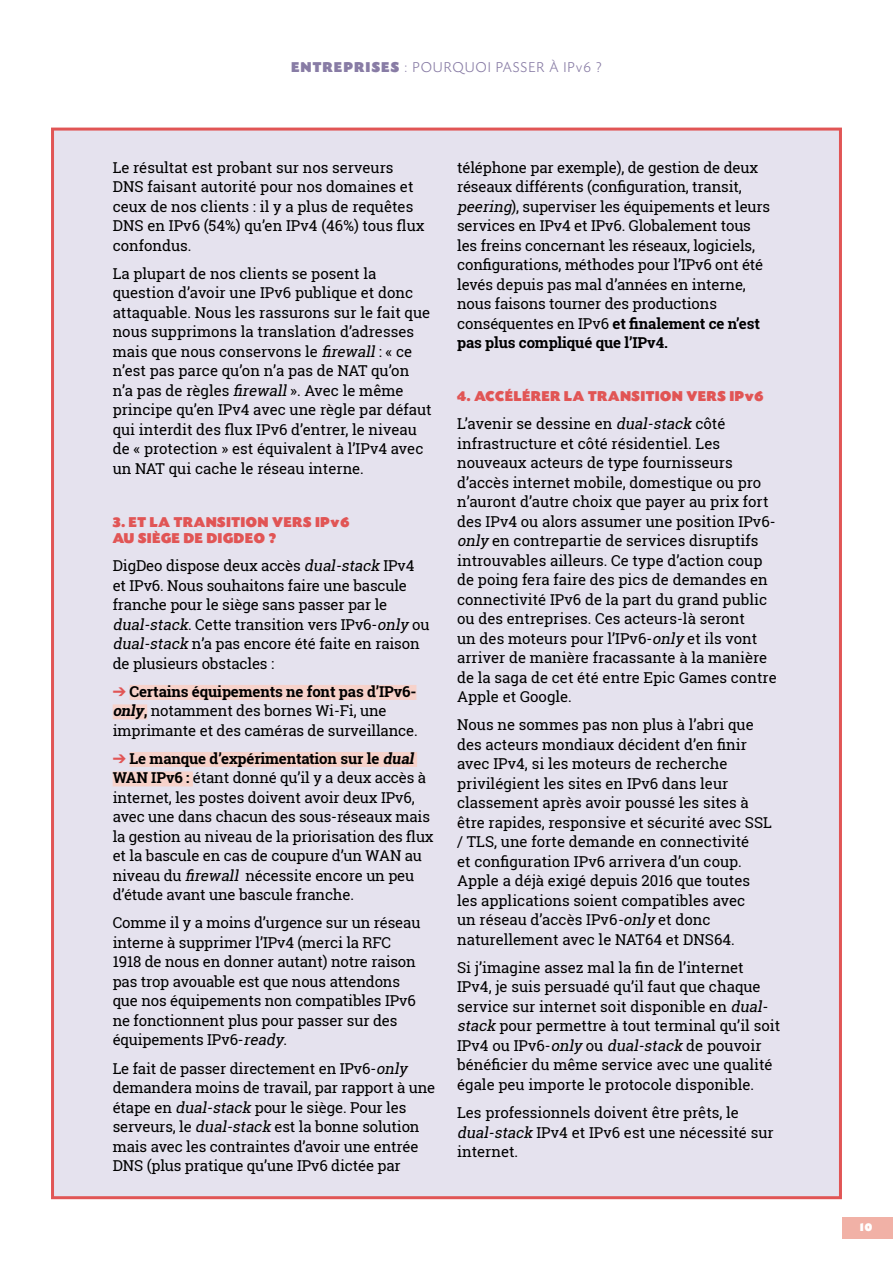
<style>
.page{position:relative;width:893px;height:1263px;background:#fff}
.page>*{position:absolute;margin:0;border:0;box-sizing:border-box;transform-origin:0 0}
.t1{font:15px/19.5px "Roboto Slab Regular 2";letter-spacing:-.005em;color:#000}
.t2{font:15px/19.5px "Roboto Slab";color:#000}
.t3{font:700 15px/19.5px "Roboto Slab";letter-spacing:-.01em;color:#000}
.t4{font:900 15px/16.5px "Today SHOP";letter-spacing:.05em;color:#e15555}
.t5{font:15px "Roboto Slab Bold 2";letter-spacing:-.01em;color:#000}
.t6{font:300 15px "Today SHOP";letter-spacing:.1em;color:#887ca5}
.t7{font:900 12px "Today SHOP";color:#fff}
.s1{font-weight:900}
.s2{font-style:italic}
.s3{font-family:"Roboto Slab";font-style:italic}
.s4{font-family:"Roboto Slab"}
.s5{color:#e15555}
.s6{font-family:"Roboto Slab Bold 2";font-style:italic}
.s7{font-family:"Roboto Slab Bold 2"}
.s8{font-family:"Roboto Slab Bold 2";font-weight:400;font-style:italic}
.s9{font-weight:400}
.s10{font-family:"Roboto Slab Regular 2";font-style:italic}
.s11{font-family:"Roboto Slab Regular 2"}
</style>
<div class="page">
<div style="left:842px;top:1217px;width:51px;height:21px;background:#f1b1a6"></div>
<div style="left:51px;top:128px;width:791px;height:1071px;background:#e5e2ee;border:3px solid #e15555"></div>
<div style="left:130px;top:685px;width:286px;height:15px;background:#f7d2ca"></div>
<div style="left:113px;top:704px;width:34px;height:15px;background:#f7d2ca"></div>
<div style="left:130px;top:752px;width:287px;height:15px;background:#f7d2ca"></div>
<div style="left:113px;top:771px;width:80px;height:15px;background:#f7d2ca"></div>
<p class="t6" style="left:291px;top:59px;width:312px"><span class="s1">ENTREPRISES</span> : POURQUOI PASSER À IPv6 ?</p>
<p class="t1" style="left:113px;top:157px;width:302px">Le résultat est probant sur nos serveurs<br>DNS faisant autorité pour nos domaines et</p>
<p class="t2" style="left:113px;top:196px;width:313px">ceux de nos clients : il y a plus de requêtes<br>DNS en IPv6 (54%) qu’en IPv4 (46%) tous flux</p>
<p class="t1" style="left:113px;top:231px;width:265px;line-height:28px">confondus.<br>La plupart de nos clients se posent la</p>
<p class="t2" style="left:113px;top:283px;width:319px">question d’avoir une IPv6 publique et donc attaquable. Nous les rassurons sur le fait que</p>
<p class="t1" style="left:113px;top:322px;width:303px">nous supprimons la translation d’adresses</p>
<p class="t2" style="left:113px;top:341px;width:301px">mais que nous conservons le <span class="s2">firewall</span>: « ce n’est pas parce qu’on n’a pas de NAT qu’on</p>
<p class="t1" style="left:113px;top:380px;width:292px">n’a pas de règles <span class="s3">firewall</span><span class="s4">». Avec le même</span></p>
<p class="t2" style="left:113px;top:400px;width:321px">principe qu’en IPv4 avec une règle par défaut qui interdit des flux IPv6 d’entrer, le niveau de « protection » est équivalent à l’IPv4 avec un NAT qui cache le réseau interne.</p>
<p class="t4" style="left:113px;top:514px;width:238px">3. ET LA TRANSITION VERS IPv6<br>AU SIÈGE DE DIGDEO ?</p>
<p class="t1" style="left:113px;top:556px;width:318px">DigDeo dispose deux accès <span class="s2">dual-stack</span> IPv4 et IPv6. Nous souhaitons faire une bascule franche pour le siège sans passer par le <span class="s2">dual-stack</span>. Cette transition vers IPv6-<span class="s2">only</span> ou <span class="s2">dual-stack</span> n’a pas encore été faite en raison</p>
<p class="t2" style="left:113px;top:653px;width:163px">de plusieurs obstacles :</p>
<p class="t5" style="left:113px;top:681px;width:305px"><span class="s5">➔</span> Certains équipements ne font pas d’IPv6-</p>
<p class="t1" style="left:113px;top:701px;width:306px"><span class="s6">only</span><span class="s7">,</span> notamment des bornes Wi-Fi, une imprimante et des caméras de surveillance.</p>
<p class="t3" style="left:113px;top:748px;width:315px"><span class="s5">➔</span> Le manque d’expérimentation sur le <span class="s8">dual<br></span>WAN IPv6 : <span class="s9">étant donné qu’il y a deux accès à</span></p>
<p class="t1" style="left:113px;top:787px;width:319px">internet, les postes doivent avoir deux IPv6, avec une dans chacun des sous-réseaux mais</p>
<p class="t2" style="left:113px;top:826px;width:322px">la gestion au niveau de la priorisation des flux</p>
<p class="t1" style="left:113px;top:846px;width:311px">et la bascule en cas de coupure d’un WAN au niveau du <span class="s3">firewall</span> nécessite encore un peu d’étude avant une bascule franche.</p>
<p class="t1" style="left:113px;top:913px;width:309px">Comme il y a moins d’urgence sur un réseau interne à supprimer l’IPv4 (merci la RFC<br>1918 de nous en donner autant) notre raison</p>
<p class="t2" style="left:113px;top:972px;width:305px">pas trop avouable est que nous attendons que nos équipements non compatibles IPv6</p>
<p class="t1" style="left:113px;top:1011px;width:286px">ne fonctionnent plus pour passer sur des</p>
<p class="t2" style="left:113px;top:1030px;width:176px">équipements IPv6-<span class="s10">ready</span><span class="s11">.</span></p>
<p class="t1" style="left:113px;top:1058px;width:324px">Le fait de passer directement en IPv6-<span class="s2">only </span>demandera moins de travail, par rapport à une étape en <span class="s2">dual-stack</span> pour le siège. Pour les serveurs, le <span class="s2">dual-stack</span> est la bonne solution mais avec les contraintes d’avoir une entrée</p>
<p class="t2" style="left:113px;top:1156px;width:290px">DNS (plus pratique qu’une IPv6 dictée par</p>
<p class="t1" style="left:457px;top:157px;width:303px">téléphone par exemple), de gestion de deux</p>
<p class="t2" style="left:457px;top:177px;width:315px">réseaux différents (configuration, transit, <span class="s10">peering</span>), superviser les équipements et leurs</p>
<p class="t1" style="left:457px;top:216px;width:299px">services en IPv4 et IPv6. Globalement tous les freins concernant les réseaux, logiciels,</p>
<p class="t2" style="left:457px;top:255px;width:308px">configurations, méthodes pour l’IPv6 ont été</p>
<p class="t1" style="left:457px;top:274px;width:290px">levés depuis pas mal d’années en interne, nous faisons tourner des productions</p>
<p class="t3" style="left:457px;top:313px;width:304px"><span class="s9">conséquentes en IPv6</span> et finalement ce n’est</p>
<p class="t5" style="left:457px;top:333px;width:212px">pas plus compliqué que l’IPv4.</p>
<p class="t4" style="left:457px;top:389px;width:308px">4. ACCÉLÉRER LA TRANSITION VERS IPv6</p>
<p class="t1" style="left:457px;top:414px;width:277px">L’avenir se dessine en <span class="s2">dual-stack</span> côté infrastructure et côté résidentiel. Les nouveaux acteurs de type fournisseurs</p>
<p class="t2" style="left:457px;top:472px;width:313px">d’accès internet mobile, domestique ou pro n’auront d’autre choix que payer au prix fort</p>
<p class="t1" style="left:457px;top:511px;width:321px">des IPv4 ou alors assumer une position IPv6- <span class="s2">only</span> en contrepartie de services disruptifs introuvables ailleurs. Ce type d’action coup de poing fera faire des pics de demandes en connectivité IPv6 de la part du grand public ou des entreprises. Ces acteurs-là seront<br>un des moteurs pour l’IPv6-<span class="s2">only</span> et ils vont arriver de manière fracassante à la manière de la saga de cet été entre Epic Games contre Apple et Google.</p>
<p class="t2" style="left:457px;top:715px;width:298px">Nous ne sommes pas non plus à l’abri que des acteurs mondiaux décident d’en finir</p>
<p class="t1" style="left:457px;top:754px;width:316px">avec IPv4, si les moteurs de recherche privilégient les sites en IPv6 dans leur classement après avoir poussé les sites à être rapides, responsive et sécurité avec SSL</p>
<p class="t2" style="left:457px;top:832px;width:294px">/ TLS, une forte demande en connectivité et configuration IPv6 arrivera d’un coup.<br>Apple a déjà exigé depuis 2016 que toutes</p>
<p class="t1" style="left:457px;top:890px;width:290px">les applications soient compatibles avec un réseau d’accès IPv6<span class="s2">-only</span> et donc</p>
<p class="t2" style="left:457px;top:925px;width:288px;line-height:28px">naturellement avec le NAT64 et DNS64.<br>Si j’imagine assez mal la fin de l’internet</p>
<p class="t2" style="left:457px;top:977px;width:305px">IPv4, je suis persuadé qu’il faut que chaque</p>
<p class="t1" style="left:457px;top:996px;width:316px">service sur internet soit disponible en <span class="s2">dual-</span></p>
<p class="t2" style="left:457px;top:1016px;width:325px"><span class="s10">stack</span> pour permettre à tout terminal qu’il soit</p>
<p class="t1" style="left:457px;top:1035px;width:306px">IPv4 ou IPv6-<span class="s2">only</span> ou <span class="s2">dual-stack</span> de pouvoir</p>
<p class="t2" style="left:457px;top:1055px;width:317px">bénéficier du même service avec une qualité</p>
<p class="t1" style="left:457px;top:1070px;width:299px;line-height:28px">égale peu importe le protocole disponible.<br>Les professionnels doivent être prêts, le</p>
<p class="t1" style="left:457px;top:1122px;width:318px"><span class="s2">dual-stack</span> IPv4 et IPv6 est une nécessité sur internet.</p>
<p class="t7" style="left:860px;top:1221px;width:14px">10</p>
</div>
